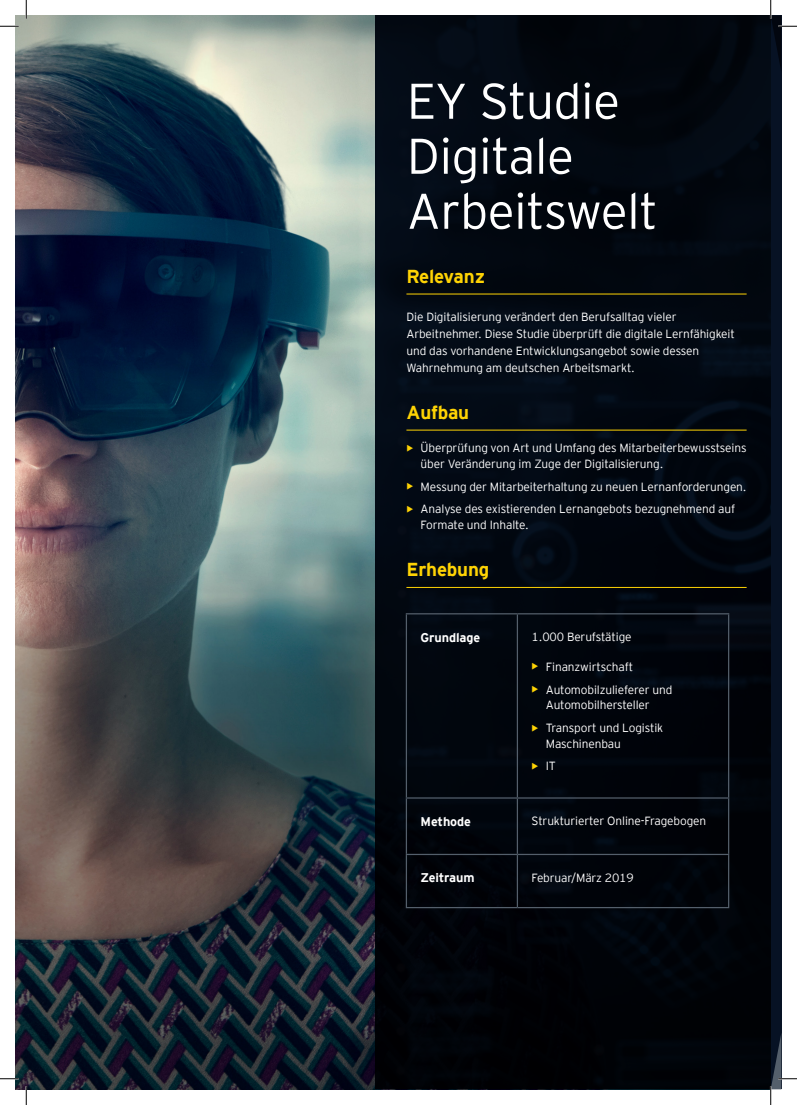
<style>
.page{position:relative;width:797px;height:1105px;background:#fff}
.page>*{position:absolute;margin:0;border:0;box-sizing:border-box;transform-origin:0 0}
.MARKER_TEXT_LG_white{font:300 50px/55px "EY Interstate";letter-spacing:-.01em;color:#fff}
.Headlines_copy{font:700 18.75px "EY Interstate";letter-spacing:-.01em;color:#fed304}
.Body_header_3__-spac{font:700 12.62px "EY Interstate";letter-spacing:-.01em;color:#fff}
.Body_text_PUBS_white{font:300 11.88px/15.6px "EY Interstate";letter-spacing:-.01em;color:#fff}
.s1{font-weight:700;font-size:13.12px;color:#fed304}
</style>
<div class="page">
<img style="left:16px;top:16px;width:359px;height:1073px">
<div style="left:375px;top:16px;width:406px;height:1073px;background:#01060e"></div>
<hr style="left:406px;top:294px;width:340px;height:1px;background:#fed304">
<hr style="left:406px;top:430px;width:340px;height:1px;background:#fed304">
<hr style="left:406px;top:587px;width:340px;height:1px;background:#fed304">
<hr style="left:406px;top:613px;width:111px;height:1px;background:#545f6b">
<hr style="left:406px;top:614px;width:1px;height:183px;background:#545f6b">
<hr style="left:517px;top:613px;width:212px;height:1px;background:#545f6b">
<hr style="left:517px;top:614px;width:1px;height:183px;background:#545f6b">
<hr style="left:728px;top:614px;width:1px;height:183px;background:#545f6b">
<hr style="left:406px;top:797px;width:111px;height:2px;background:#545f6b">
<hr style="left:406px;top:799px;width:1px;height:55px;background:#545f6b">
<hr style="left:517px;top:797px;width:212px;height:2px;background:#545f6b">
<hr style="left:517px;top:799px;width:1px;height:55px;background:#545f6b">
<hr style="left:728px;top:799px;width:1px;height:55px;background:#545f6b">
<hr style="left:406px;top:854px;width:111px;height:1px;background:#545f6b">
<hr style="left:406px;top:855px;width:1px;height:52px;background:#545f6b">
<hr style="left:517px;top:854px;width:212px;height:1px;background:#545f6b">
<hr style="left:517px;top:855px;width:1px;height:52px;background:#545f6b">
<hr style="left:728px;top:855px;width:1px;height:52px;background:#545f6b">
<hr style="left:406px;top:907px;width:111px;height:1px;background:#545f6b">
<hr style="left:517px;top:907px;width:212px;height:1px;background:#545f6b">
<svg style="left:0;top:25px;width:19px;height:2px"></svg>
<svg style="left:0;top:1078px;width:19px;height:1px"></svg>
<svg style="left:25px;top:0;width:2px;height:19px"></svg>
<svg style="left:25px;top:1086px;width:2px;height:19px"></svg>
<svg style="left:770px;top:0;width:27px;height:72px"></svg>
<svg style="left:770px;top:1033px;width:27px;height:72px"></svg>
<p class="MARKER_TEXT_LG_white" style="left:407px;top:71px;width:215px">EY Studie</p>
<p class="MARKER_TEXT_LG_white" style="left:407px;top:126px;width:252px">Digitale<br>Arbeitswelt</p>
<p class="Headlines_copy" style="left:406px;top:263px;width:80px">Relevanz</p>
<p class="Body_text_PUBS_white" style="left:406px;top:308px;width:330px;line-height:16.9px">Die Digitalisierung verändert den Berufsalltag vieler Arbeitnehmer. Diese Studie überprüft die digitale Lernfähigkeit und das vorhandene Entwicklungsangebot sowie dessen Wahrnehmung am deutschen Arbeitsmarkt.</p>
<p class="Headlines_copy" style="left:406px;top:399px;width:64px">Aufbau</p>
<p class="Body_text_PUBS_white" style="left:420px;top:440px;width:327px;text-indent:-14px"><span class="s1">•</span> Überprüfung von Art und Umfang des Mitarbeiterbewusstseins über Veränderung im Zuge der Digitalisierung.</p>
<p class="Body_text_PUBS_white" style="left:406px;top:478px;width:341px"><span class="s1">•</span> Messung der Mitarbeiterhaltung zu neuen Lernanforderungen.</p>
<p class="Body_text_PUBS_white" style="left:420px;top:501px;width:316px;text-indent:-14px"><span class="s1">•</span> Analyse des existierenden Lernangebots bezugnehmend auf<br>Formate und Inhalte.</p>
<p class="Headlines_copy" style="left:406px;top:556px;width:84px">Erhebung</p>
<p class="Body_header_3__-spac" style="left:420px;top:628px;width:61px">Grundlage</p>
<p class="Body_text_PUBS_white" style="left:531px;top:628px;width:102px">1.000 Berufstätige</p>
<p class="Body_text_PUBS_white" style="left:531px;top:658px;width:103px"><span class="s1">•</span> Finanzwirtschaft</p>
<p class="Body_text_PUBS_white" style="left:545px;top:681px;width:128px;text-indent:-14px"><span class="s1">•</span> Automobilzulieferer und<br>Automobilhersteller</p>
<p class="Body_text_PUBS_white" style="left:545px;top:719px;width:119px;text-indent:-14px"><span class="s1">•</span> Transport und Logistik<br>Maschinenbau</p>
<p class="Body_text_PUBS_white" style="left:531px;top:757px;width:26px"><span class="s1">•</span> IT</p>
<p class="Body_header_3__-spac" style="left:420px;top:812px;width:52px">Methode</p>
<p class="Body_text_PUBS_white" style="left:531px;top:812px;width:176px">Strukturierter Online-Fragebogen</p>
<p class="Body_header_3__-spac" style="left:420px;top:869px;width:55px">Zeitraum</p>
<p class="Body_text_PUBS_white" style="left:531px;top:869px;width:104px">Februar/März 2019</p>
</div>
